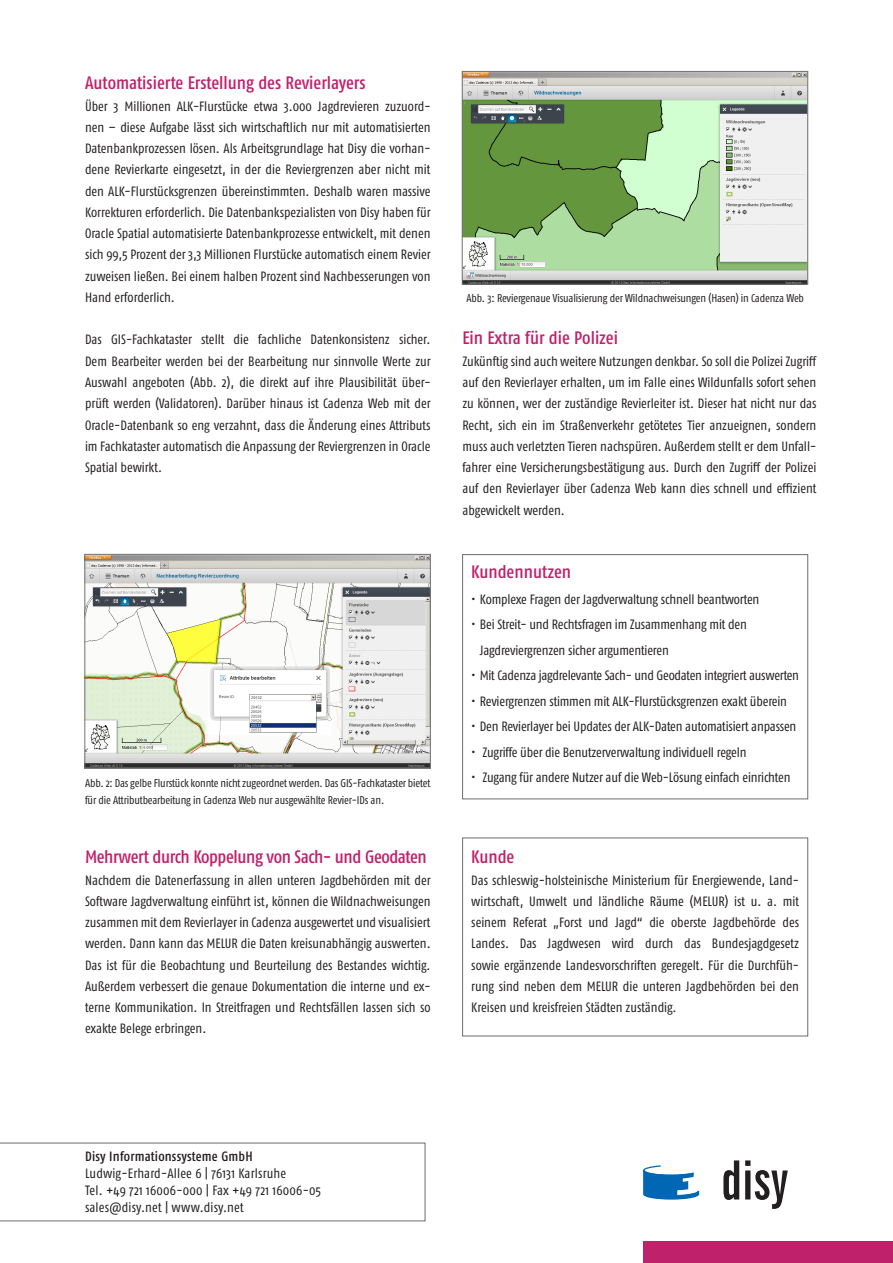
<style>
.page{position:relative;width:893px;height:1263px;background:#fff}
.page>*{position:absolute;margin:0;border:0;box-sizing:border-box;transform-origin:0 0}
.t1{font:700 extra-condensed 54px "News Gothic BT";color:#231f20}
.t2{font:500 18px "Fago Co";letter-spacing:-.005em;color:#bf216b}
.t3{font:500 18px "Fago Co";letter-spacing:-.025em;color:#bf216b}
.t4{font:condensed 13.5px/21.3px "Fago OT";letter-spacing:-.01em;color:#231f20;text-align:justify}
.t5{font:condensed 13.5px "Fago OT";letter-spacing:.015em;color:#231f20}
.t6{font:condensed 13.5px "Fago OT";letter-spacing:.01em;color:#231f20}
.t7{font:500 13.5px "Fago Co";letter-spacing:.01em;color:#231f20}
.t8{font:condensed 11.25px/17px "Fago OT";letter-spacing:-.015em;color:#231f20}
</style>
<div class="page">
<div style="left:643px;top:1242px;width:250px;height:21px;background:#bf216b"></div>
<svg style="left:0;top:1143px;width:425px;height:78px"></svg>
<svg style="left:643px;top:1165px;width:57px;height:35px"></svg>
<div style="left:462px;top:554px;width:346px;height:245px;border:1px solid #6c6d70"></div>
<div style="left:462px;top:838px;width:346px;height:198px;border:1px solid #6c6d70"></div>
<img style="left:464px;top:73px;width:342px;height:209px">
<div style="left:462px;top:71px;width:346px;height:213px;border:1px solid #707072"></div>
<img style="left:87px;top:556px;width:342px;height:210px">
<div style="left:85px;top:554px;width:346px;height:214px;border:1px solid #707173"></div>
<p class="t2" style="left:85px;top:73px;width:282px">Automatisierte Erstellung des Revierlayers</p>
<p class="t4" style="left:85px;top:95px;width:347px">Über 3 Millionen ALK-Flurstücke etwa 3.000 Jagdrevieren zuzuord&shy;nen – diese Aufgabe lässt sich wirtschaftlich nur mit automatisierten Datenbankprozessen lösen. Als Arbeitsgrundlage hat Disy die vorhan&shy;dene Revierkarte eingesetzt, in der die Reviergrenzen aber nicht mit den ALK-Flurstücksgrenzen übereinstimmten. Deshalb waren massive Korrekturen erforderlich. Die Datenbankspezialisten von Disy haben für Oracle Spatial automatisierte Datenbankprozesse entwickelt, mit denen sich 99,5 Prozent der 3,3 Millionen Flurstücke automatisch einem Revier zuweisen ließen. Bei einem halben Prozent sind Nachbesserungen von Hand erforderlich.</p>
<p class="t4" style="left:85px;top:329px;width:347px">Das GIS-Fachkataster stellt die fachliche Datenkonsistenz sicher.<br>Dem Bearbeiter werden bei der Bearbeitung nur sinnvolle Werte zur Auswahl angeboten (Abb. 2), die direkt auf ihre Plausibilität über&shy;prüft werden (Validatoren). Darüber hinaus ist Cadenza Web mit der Oracle-Datenbank so eng verzahnt, dass die Änderung eines Attributs im Fachkataster automatisch die Anpassung der Reviergrenzen in Oracle Spatial bewirkt.</p>
<p class="t8" style="left:85px;top:774px;width:347px">Abb. 2: Das gelbe Flurstück konnte nicht zugeordnet werden. Das GIS-Fachkataster bietet für die Attributbearbeitung in Cadenza Web nur ausgewählte Revier-IDs an.</p>
<p class="t3" style="left:85px;top:846px;width:343px">Mehrwert durch Koppelung von Sach- und Geodaten</p>
<p class="t4" style="left:85px;top:869px;width:347px">Nachdem die Datenerfassung in allen unteren Jagdbehörden mit der Software Jagdverwaltung einführt ist, können die Wildnachweisungen zusammen mit dem Revierlayer in Cadenza ausgewertet und visualisiert werden. Dann kann das MELUR die Daten kreisunabhängig auswerten.<br>Das ist für die Beobachtung und Beurteilung des Bestandes wichtig.<br>Außerdem verbessert die genaue Dokumentation die interne und ex&shy;terne Kommunikation. In Streitfragen und Rechtsfällen lassen sich so exakte Belege erbringen.</p>
<p class="t8" style="left:466px;top:289px;width:339px">Abb. 3: Reviergenaue Visualisierung der Wildnachweisungen (Hasen) in Cadenza Web</p>
<p class="t2" style="left:462px;top:328px;width:157px">Ein Extra für die Polizei</p>
<p class="t4" style="left:462px;top:350px;width:356px">Zukünftig sind auch weitere Nutzungen denkbar. So soll die Polizei Zugriff auf den Revierlayer erhalten, um im Falle eines Wildunfalls sofort sehen zu können, wer der zuständige Revierleiter ist. Dieser hat nicht nur das Recht, sich ein im Straßenverkehr getötetes Tier anzueignen, sondern muss auch verletzten Tieren nachspüren. Außerdem stellt er dem Unfall&shy;fahrer eine Versicherungsbestätigung aus. Durch den Zugriff der Polizei auf den Revierlayer über Cadenza Web kann dies schnell und effizient abgewickelt werden.</p>
<p class="t2" style="left:471px;top:562px;width:101px">Kundennutzen</p>
<p class="t4" style="left:471px;top:588px;width:290px">• Komplexe Fragen der Jagdverwaltung schnell beantworten</p>
<p class="t4" style="left:480px;top:612px;width:269px;line-height:25.5px;text-indent:-9px">• Bei Streit- und Rechtsfragen im Zusammenhang mit den<br>Jagdreviergrenzen sicher argumentieren</p>
<p class="t4" style="left:471px;top:665px;width:329px">• Mit Cadenza jagdrelevante Sach- und Geodaten integriert auswerten</p>
<p class="t4" style="left:471px;top:690px;width:317px">• Reviergrenzen stimmen mit ALK-Flurstücksgrenzen exakt überein</p>
<p class="t4" style="left:471px;top:716px;width:327px">• Den Revierlayer bei Updates der ALK-Daten automatisiert anpassen</p>
<p class="t4" style="left:471px;top:741px;width:277px">• Zugriffe über die Benutzerverwaltung individuell regeln</p>
<p class="t4" style="left:471px;top:767px;width:321px">• Zugang für andere Nutzer auf die Web-Lösung einfach einrichten</p>
<p class="t2" style="left:471px;top:846px;width:45px">Kunde</p>
<p class="t4" style="left:471px;top:869px;width:329px">Das schleswig-holsteinische Ministerium für Energiewende, Land&shy;wirtschaft, Umwelt und ländliche Räume (MELUR) ist u. a. mit seinem Referat „Forst und Jagd“ die oberste Jagdbehörde des Landes. Das Jagdwesen wird durch das Bundesjagdgesetz sowie ergänzende Landesvorschriften geregelt. Für die Durchfüh&shy;rung sind neben dem MELUR die unteren Jagdbehörden bei den Kreisen und kreisfreien Städten zuständig.</p>
<p class="t7" style="left:85px;top:1148px;width:169px">Disy Informationssysteme GmbH</p>
<p class="t6" style="left:85px;top:1165px;width:203px">Ludwig-Erhard-Allee 6 | 76131 Karlsruhe</p>
<p class="t5" style="left:85px;top:1182px;width:238px">Tel. +49 721 16006-000 | Fax +49 721 16006-05</p>
<p class="t5" style="left:85px;top:1199px;width:160px">sales@disy.net | www.disy.net</p>
<p class="t1" style="left:721px;top:1147px;width:69px">disy</p>
</div>
